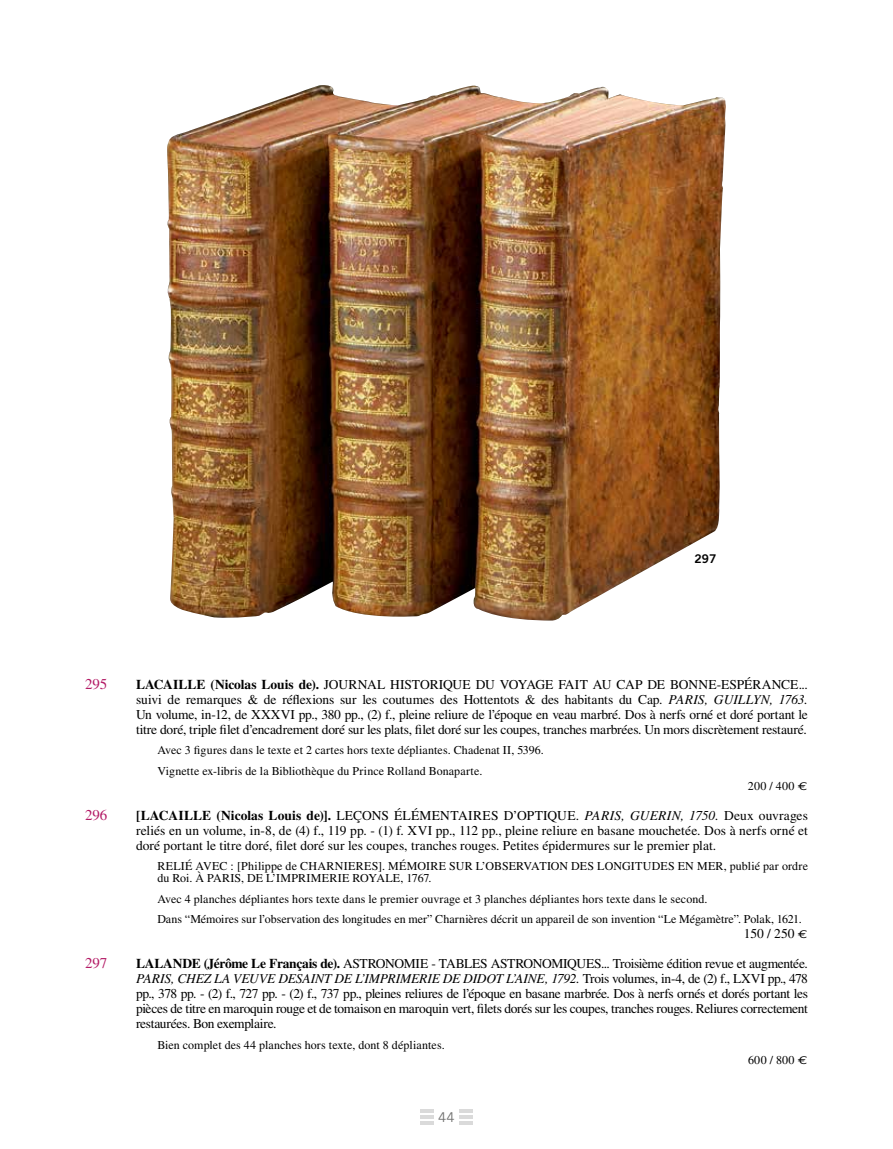
<style>
.page{position:relative;width:893px;height:1149px;background:#fff}
.page>*{position:absolute;margin:0;border:0;box-sizing:border-box;transform-origin:0 0}
.t1{font:15px "Times LT Std";letter-spacing:-.01em;color:#b31a65}
.t2{font:13.5px/15px "Times LT Std";letter-spacing:-.015em;color:#000;text-align:justify}
.t3{font:italic 13.5px "Times LT Std";letter-spacing:-.01em;color:#000}
.t4{font:13.5px "Trade Gothic LT Std";color:#6f6f6e}
.t5{font:12px/20.5px "Times LT Std";letter-spacing:.005em;color:#000}
.t6{font:12px "Trade Gothic LT Std Bd 2";color:#000}
.s1{font-weight:700}
.s2{font-style:italic}
.s3{font-family:"Euro Mono Std";font-size:11.25px}
</style>
<div class="page">
<hr style="left:420px;top:1109px;width:14px;height:3px;background:#dadada">
<svg style="left:420px;top:1115px;width:14px;height:3px"></svg>
<hr style="left:420px;top:1120px;width:14px;height:3px;background:#dadada">
<hr style="left:459px;top:1109px;width:14px;height:3px;background:#dadada">
<svg style="left:459px;top:1115px;width:14px;height:3px"></svg>
<hr style="left:459px;top:1120px;width:14px;height:3px;background:#dadada">
<img style="left:167px;top:85px;width:559px;height:535px">
<p class="t6" style="left:694px;top:551px;width:23px">297</p>
<p class="t1" style="left:85px;top:674px;width:24px">295</p>
<p class="t2" style="left:136px;top:676px;width:673px"><span class="s1">LACAILLE (Nicolas Louis de).</span> JOURNAL HISTORIQUE DU VOYAGE FAIT AU CAP DE BONNE-ESPÉRANCE... suivi de remarques &amp; de réflexions sur les coutumes des Hottentots &amp; des habitants du Cap. <span class="s2">PARIS, GUILLYN, 1763.<br></span>Un volume, in-12, de XXXVI pp., 380 pp., (2) f., pleine reliure de l’époque en veau marbré. Dos à nerfs orné et doré portant le titre doré, triple filet d’encadrement doré sur les plats, filet doré sur les coupes, tranches marbrées. Un mors discrètement restauré.</p>
<p class="t5" style="left:157px;top:739px;width:388px">Avec 3 figures dans le texte et 2 cartes hors texte dépliantes. Chadenat II, 5396.<br>Vignette ex-libris de la Bibliothèque du Prince Rolland Bonaparte.</p>
<p class="t5" style="left:748px;top:775px;width:61px">200 / 400 <span class="s3">€</span></p>
<p class="t1" style="left:85px;top:806px;width:24px">296</p>
<p class="t2" style="left:136px;top:807px;width:673px"><span class="s1">[LACAILLE (Nicolas Louis de)].</span> LEÇONS ÉLÉMENTAIRES D’OPTIQUE. <span class="s2">PARIS, GUERIN, 1750.</span> Deux ouvrages reliés en un volume, in-8, de (4) f., 119 pp. - (1) f. XVI pp., 112 pp., pleine reliure en basane mouchetée. Dos à nerfs orné et doré portant le titre doré, filet doré sur les coupes, tranches rouges. Petites épidermures sur le premier plat.</p>
<p class="t5" style="left:157px;top:859px;width:652px;line-height:12px">RELIÉ AVEC : [Philippe de CHARNIERES]. MÉMOIRE SUR L’OBSERVATION DES LONGITUDES EN MER, publié par ordre du Roi. À PARIS, DE L’IMPRIMERIE ROYALE, 1767.</p>
<p class="t5" style="left:157px;top:888px;width:646px">Avec 4 planches dépliantes hors texte dans le premier ouvrage et 3 planches dépliantes hors texte dans le second.<br>Dans “Mémoires sur l’observation des longitudes en mer” Charnières décrit un appareil de son invention “Le Mégamètre”. Polak, 1621.</p>
<p class="t2" style="left:744px;top:925px;width:66px">150 / 250 <span class="s3">€</span></p>
<p class="t1" style="left:85px;top:954px;width:24px">297</p>
<p class="t2" style="left:136px;top:955px;width:673px"><span class="s1">LALANDE (Jérôme Le Français de).</span> ASTRONOMIE - TABLES ASTRONOMIQUES... Troisième édition revue et augmentée.<br><span class="s2">PARIS, CHEZ</span></p>
<p class="t2" style="left:136px;top:970px;width:673px;text-indent:307px"><span class="s2">DE DIDOT L’AINE, 1792.</span> Trois volumes, in-4, de (2) f., LXVI pp., 478 pp., 378 pp. - (2) f., 727 pp. - (2) f., 737 pp., pleines reliures de l’époque en basane marbrée. Dos à nerfs ornés et dorés portant les pièces de titre en maroquin rouge et de tomaison en maroquin vert, filets dorés sur les coupes, tranches rouges. Reliures correctement restaurées. Bon exemplaire.</p>
<p class="t5" style="left:157px;top:1034px;width:289px">Bien complet des 44 planches hors texte, dont 8 dépliantes.</p>
<p class="t5" style="left:748px;top:1049px;width:61px">600 / 800 <span class="s3">€</span></p>
<p class="t3" style="left:214px;top:971px;width:37px">LA VEUVE</p>
<p class="t3" style="left:278px;top:971px;width:100px">DESAINT DE L’IMPRIMERIE</p>
<p class="t4" style="left:438px;top:1108px;width:18px">44</p>
</div>
